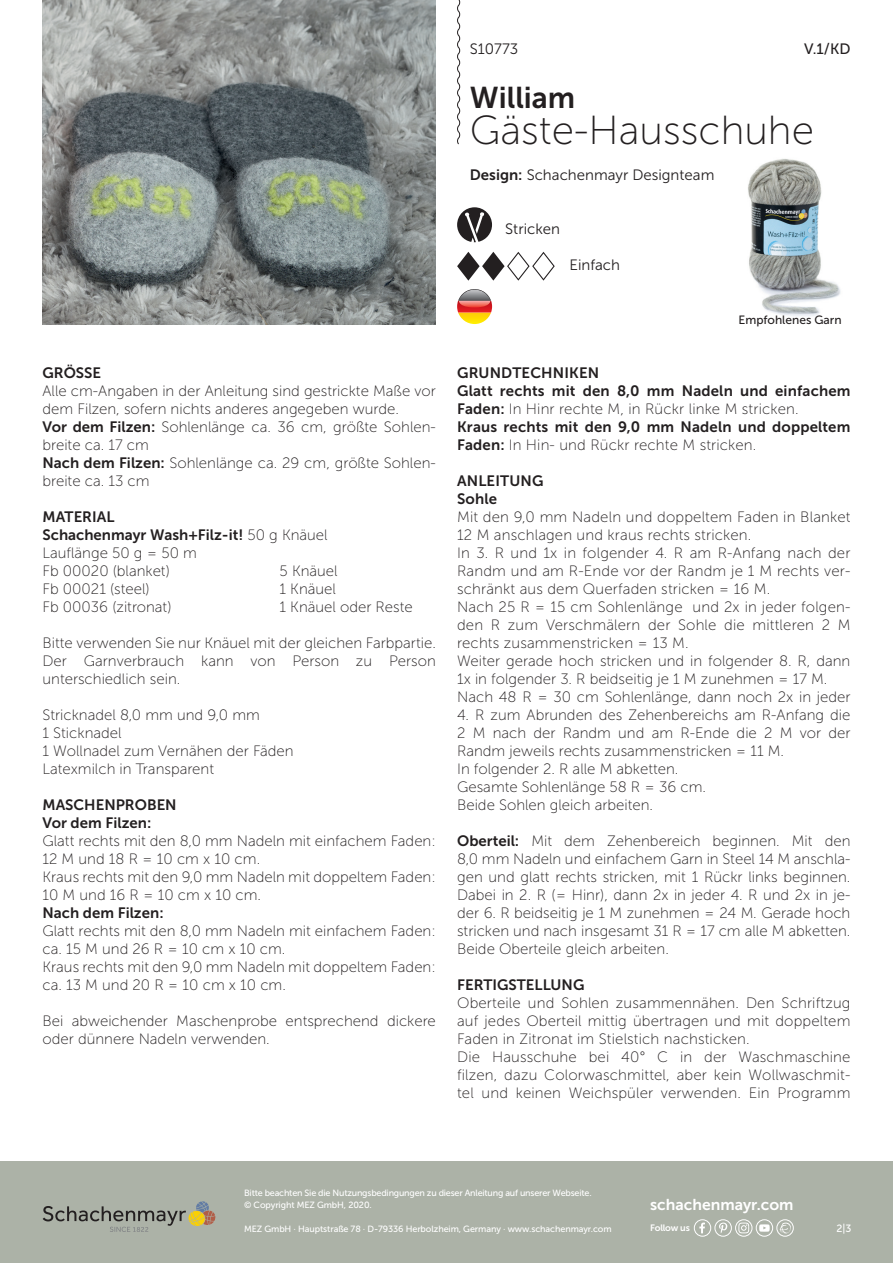
<style>
.page{position:relative;width:893px;height:1263px;background:#fff}
.page>*{position:absolute;margin:0;border:0;box-sizing:border-box;transform-origin:0 0}
.t1{font:40.5px "Museo Sans 100";color:#231f20}
.t2{font:30px "Museo Sans 700";color:#231f20}
.t3{font:15.75px "Museo Sans 700";color:#fff}
.t4{font:15px/18px "Museo Sans 100";color:#231f20}
.t5{font:15px/18px "Museo Sans 700";letter-spacing:.005em;color:#231f20}
.t6{font:15px "Museo Sans 300";color:#231f20}
.t7{font:15px "Museo Sans 500";color:#231f20}
.t8{font:12px "Museo Sans 500";color:#231f20}
.t9{font:10.5px "Museo Sans 500";color:#fff}
.t10{font:9.3px "Museo Sans 700";letter-spacing:-.02em;color:#fff}
.t11{font:9px/12px "Museo Sans 500";letter-spacing:-.01em;color:#fff}
.s1{font-family:"Museo Sans 700"}
.s2{font-family:"Museo Sans 100"}
</style>
<div class="page">
<div style="left:0;top:1161px;width:893px;height:102px;background:#acb2a7"></div>
<svg style="left:43px;top:1201px;width:173px;height:31px"></svg>
<div style="left:694px;top:1219px;width:17px;height:17px;border:1px solid #fff;border-radius:50%"></div>
<svg style="left:699px;top:1222px;width:6px;height:11px"></svg>
<svg style="left:759px;top:1224px;width:11px;height:8px"></svg>
<div style="left:756px;top:1219px;width:17px;height:17px;border:1px solid #fff;border-radius:50%"></div>
<svg style="left:778px;top:1222px;width:13px;height:11px"></svg>
<div style="left:777px;top:1219px;width:17px;height:17px;border:1px solid #fff;border-radius:50%"></div>
<div style="left:735px;top:1219px;width:17px;height:17px;border:1px solid #fff;border-radius:50%"></div>
<svg style="left:738px;top:1222px;width:11px;height:11px"></svg>
<svg style="left:719px;top:1222px;width:8px;height:11px"></svg>
<div style="left:715px;top:1219px;width:17px;height:17px;border:1px solid #fff;border-radius:50%"></div>
<svg style="left:457px;top:0;width:4px;height:145px"></svg>
<img style="left:748px;top:159px;width:93px;height:157px">
<img style="left:42px;top:0;width:394px;height:324px">
<svg style="left:457px;top:207px;width:35px;height:35px"></svg>
<svg style="left:457px;top:252px;width:98px;height:29px"></svg>
<svg style="left:457px;top:289px;width:35px;height:35px"></svg>
<p class="t7" style="left:804px;top:41px;width:48px">V.1/KD</p>
<p class="t6" style="left:470px;top:41px;width:50px">S10773</p>
<h2 class="t2" style="left:470px;top:81px;width:107px">William</h2>
<h1 class="t1" style="left:470px;top:109px;width:346px">Gäste-Hausschuhe</h1>
<p class="t6" style="left:470px;top:167px;width:246px"><span class="s1">Design:</span> Schachenmayr Designteam</p>
<p class="t5" style="left:43px;top:364px;width:60px">GRÖSSE</p>
<p class="t4" style="left:43px;top:382px;width:395px">Alle cm-Angaben in der Anleitung sind gestrickte Maße vor dem Filzen, sofern nichts anderes angegeben wurde.<br><span class="s1">Vor dem Filzen:</span> Sohlenlänge ca. 36 cm, größte Sohlen&shy;breite ca. 17 cm<br><span class="s1">Nach dem Filzen:</span> Sohlenlänge ca. 29 cm, größte Sohlen&shy;breite ca. 13 cm</p>
<p class="t5" style="left:43px;top:508px;width:287px">MATERIAL<br>Schachenmayr Wash+Filz-it! <span class="s2">50 g Knäuel</span></p>
<p class="t4" style="left:43px;top:544px;width:156px">Lauflänge 50 g = 50 m<br>Fb 00020 (blanket)</p>
<p class="t4" style="left:280px;top:562px;width:60px">5 Knäuel</p>
<p class="t4" style="left:43px;top:580px;width:109px">Fb 00021 (steel)</p>
<p class="t4" style="left:280px;top:580px;width:58px">1 Knäuel</p>
<p class="t4" style="left:43px;top:598px;width:130px">Fb 00036 (zitronat)</p>
<p class="t4" style="left:280px;top:598px;width:135px">1 Knäuel oder Reste</p>
<p class="t4" style="left:43px;top:634px;width:395px;text-align:justify">Bitte verwenden Sie nur Knäuel mit der gleichen Farbpartie.<br>Der Garnverbrauch kann von Person zu Person unterschiedlich sein.</p>
<p class="t4" style="left:43px;top:706px;width:253px">Stricknadel 8,0 mm und 9,0 mm<br>1 Sticknadel<br>1 Wollnadel zum Vernähen der Fäden<br>Latexmilch in Transparent</p>
<p class="t5" style="left:43px;top:796px;width:136px">MASCHENPROBEN<br>Vor dem Filzen:</p>
<p class="t4" style="left:43px;top:832px;width:395px">Glatt rechts mit den 8,0 mm Nadeln mit einfachem Faden:<br>12 M und 18 R = 10 cm x 10 cm.<br>Kraus rechts mit den 9,0 mm Nadeln mit doppeltem Faden:<br>10 M und 16 R = 10 cm x 10 cm.</p>
<p class="t5" style="left:43px;top:904px;width:123px">Nach dem Filzen:</p>
<p class="t4" style="left:43px;top:922px;width:395px">Glatt rechts mit den 8,0 mm Nadeln mit einfachem Faden: ca. 15 M und 26 R = 10 cm x 10 cm.<br>Kraus rechts mit den 9,0 mm Nadeln mit doppeltem Faden: ca. 13 M und 20 R = 10 cm x 10 cm.</p>
<p class="t4" style="left:43px;top:1012px;width:395px">Bei abweichender Maschenprobe entsprechend dickere oder dünnere Nadeln verwenden.</p>
<p class="t6" style="left:505px;top:221px;width:56px">Stricken</p>
<p class="t6" style="left:569px;top:257px;width:52px">Einfach</p>
<p class="t8" style="left:738px;top:313px;width:105px">Empfohlenes Garn</p>
<p class="t5" style="left:457px;top:364px;width:395px">GRUNDTECHNIKEN<br>Glatt rechts mit den 8,0 mm Nadeln und einfachem</p>
<p class="t4" style="left:457px;top:400px;width:343px"><span class="s1">Faden:</span> In Hinr rechte M, in Rückr linke M stricken.</p>
<p class="t5" style="left:457px;top:418px;width:395px">Kraus rechts mit den 9,0 mm Nadeln und doppeltem</p>
<p class="t4" style="left:457px;top:436px;width:301px"><span class="s1">Faden:</span> In Hin- und Rückr rechte M stricken.</p>
<p class="t5" style="left:457px;top:472px;width:88px">ANLEITUNG<br>Sohle</p>
<p class="t4" style="left:457px;top:508px;width:395px">Mit den 9,0 mm Nadeln und doppeltem Faden in Blanket 12 M anschlagen und kraus rechts stricken.<br>In 3. R und 1x in folgender 4. R am R-Anfang nach der Randm und am R-Ende vor der Randm je 1 M rechts ver&shy;schränkt aus dem Querfaden stricken = 16 M.<br>Nach 25 R = 15 cm Sohlenlänge und 2x in jeder folgen&shy;den R zum Verschmälern der Sohle die mittleren 2 M rechts zusammenstricken = 13 M.<br>Weiter gerade hoch stricken und in folgender 8. R, dann 1x in folgender 3. R beidseitig je 1 M zunehmen = 17 M.<br>Nach 48 R = 30 cm Sohlenlänge, dann noch 2x in jeder</p>
<p class="t4" style="left:457px;top:706px;width:395px">4. R zum Abrunden des Zehenbereichs am R-Anfang die 2 M nach der Randm und am R-Ende die 2 M vor der Randm jeweils rechts zusammenstricken = 11 M.<br>In folgender 2. R alle M abketten.<br>Gesamte Sohlenlänge 58 R = 36 cm.<br>Beide Sohlen gleich arbeiten.</p>
<p class="t4" style="left:457px;top:832px;width:395px;text-align:justify"><span class="s1">Oberteil:</span> Mit dem Zehenbereich beginnen. Mit den 8,0 mm Nadeln und einfachem Garn in Steel 14 M anschla&shy;gen und glatt rechts stricken, mit 1 Rückr links beginnen.<br>Dabei in 2. R (= Hinr), dann 2x in jeder 4. R und 2x in je&shy;der 6. R beidseitig je 1 M zunehmen = 24 M. Gerade hoch stricken und nach insgesamt 31 R = 17 cm alle M abketten.<br>Beide Oberteile gleich arbeiten.</p>
<p class="t5" style="left:457px;top:976px;width:129px">FERTIGSTELLUNG</p>
<p class="t4" style="left:457px;top:994px;width:395px">Oberteile und Sohlen zusammennähen. Den Schriftzug auf jedes Oberteil mittig übertragen und mit doppeltem Faden in Zitronat im Stielstich nachsticken.<br>Die Hausschuhe bei 40° C in der Waschmaschine filzen, dazu Colorwaschmittel, aber kein Wollwaschmit&shy;tel und keinen Weichspüler verwenden. Ein Programm</p>
<p class="t11" style="left:244px;top:1187px;width:349px">Bitte beachten Sie die Nutzungsbedingungen zu dieser Anleitung auf unserer Webseite. © Copyright MEZ GmbH, 2020.</p>
<p class="t11" style="left:244px;top:1223px;width:369px">MEZ GmbH · Hauptstraße 78 · D-79336 Herbolzheim, Germany · www.schachenmayr.com</p>
<p class="t3" style="left:650px;top:1196px;width:145px">schachenmayr.com</p>
<p class="t10" style="left:650px;top:1223px;width:41px">Follow us</p>
<p class="t9" style="left:837px;top:1223px;width:16px">2|3</p>
</div>
